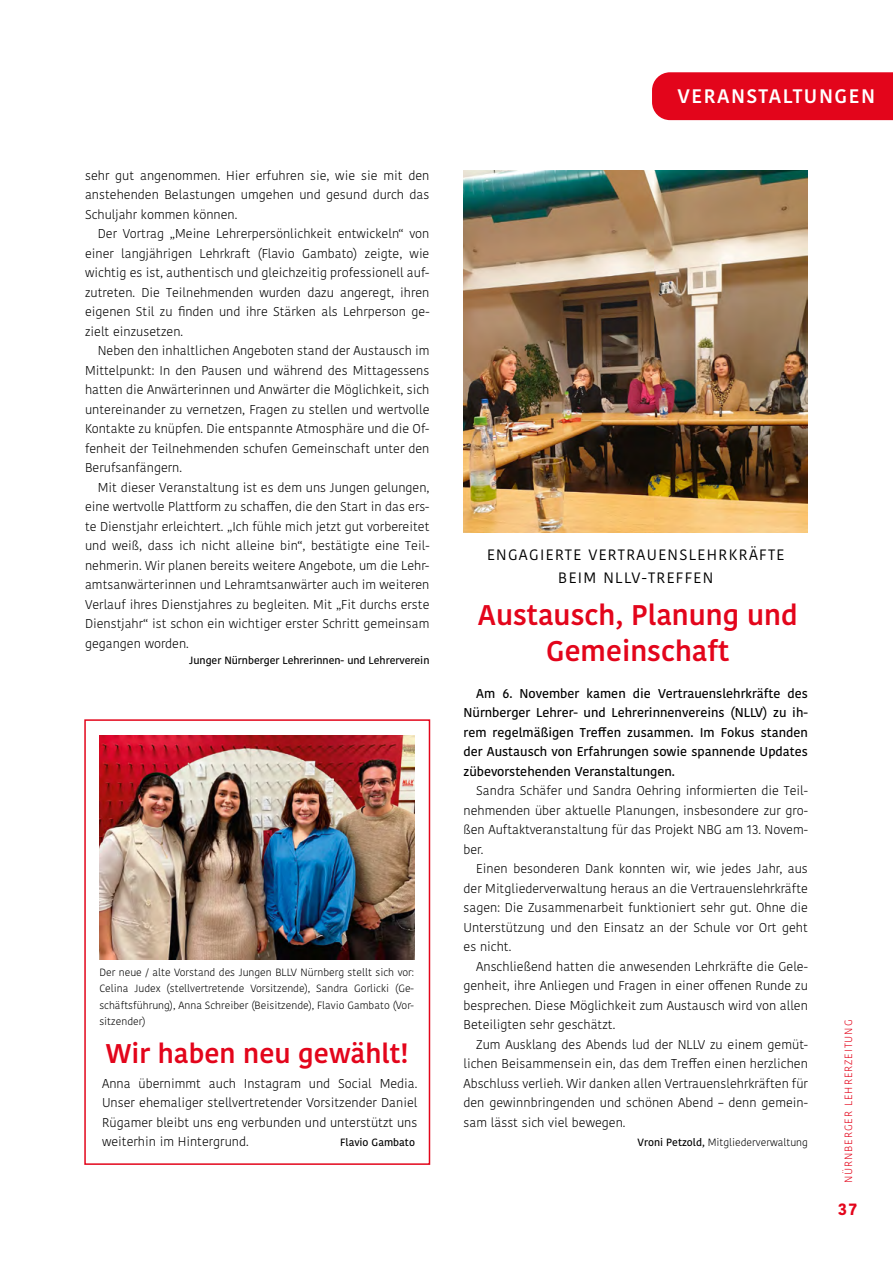
<style>
.page{position:relative;width:893px;height:1263px;background:#fff}
.page>*{position:absolute;margin:0;border:0;box-sizing:border-box;transform-origin:0 0}
.t1{font:600 28.35px/36px "Kohinoor Devanagari";color:#e3051b;text-align:center}
.t2{font:600 27px "Kohinoor Devanagari";color:#e3051b}
.t3{font:600 19.5px "Kohinoor Devanagari";letter-spacing:.08em;color:#fff}
.t4{font:700 16.5px "Kohinoor Devanagari";color:#e3051b}
.t5{font:15px/22.5px "Kohinoor Devanagari";letter-spacing:.09em;color:#000;text-align:center}
.t6{font:300 12.75px/19.5px "Kohinoor Devanagari";color:#000;text-align:justify}
.t7{font:500 12.75px/19.5px "Kohinoor Devanagari";color:#000;text-align:justify}
.t8{font:300 10.5px/16.5px "Kohinoor Devanagari";color:#000;text-align:justify}
.t9{font:500 10.5px "Kohinoor Devanagari";color:#000}
.t10{font:300 10.5px "Kohinoor Devanagari";letter-spacing:.09em;color:#e3051b}
.s1{font-weight:500}
</style>
<div class="page">
<div style="left:652px;top:72px;width:241px;height:48px;background:#e3051b"></div>
<img style="left:463px;top:170px;width:344px;height:362px">
<img style="left:99px;top:735px;width:315px;height:224px">
<div style="left:84px;top:719px;width:346px;height:446px;border:2px solid #e3051b"></div>
<p class="t6" style="left:85px;top:165px;width:346px">sehr gut angenommen. Hier erfuhren sie, wie sie mit den anstehenden Belastungen umgehen und gesund durch das Schuljahr kommen können.</p>
<p class="t6" style="left:85px;top:224px;width:346px;text-indent:13px">Der Vortrag „Meine Lehrerpersönlichkeit entwickeln“ von einer langjährigen Lehrkraft (Flavio Gambato) zeigte, wie wichtig es ist, authentisch und gleichzeitig professionell auf&shy;zutreten. Die Teilnehmenden wurden dazu angeregt, ihren eigenen Stil zu finden und ihre Stärken als Lehrperson ge&shy;zielt einzusetzen.</p>
<p class="t6" style="left:85px;top:341px;width:346px;text-indent:13px">Neben den inhaltlichen Angeboten stand der Austausch im Mittelpunkt: In den Pausen und während des Mittagessens hatten die Anwärterinnen und Anwärter die Möglichkeit, sich untereinander zu vernetzen, Fragen zu stellen und wertvolle Kontakte zu knüpfen. Die entspannte Atmosphäre und die Of&shy;fenheit der Teilnehmenden schufen Gemeinschaft unter den Berufsanfängern.</p>
<p class="t6" style="left:85px;top:477px;width:346px;text-indent:13px">Mit dieser Veranstaltung ist es dem uns Jungen gelungen, eine wertvolle Plattform zu schaffen, die den Start in das ers&shy;te Dienstjahr erleichtert. „Ich fühle mich jetzt gut vorbereitet und weiß, dass ich nicht alleine bin“, bestätigte eine Teil&shy;nehmerin. Wir planen bereits weitere Angebote, um die Lehr&shy;amtsanwärterinnen und Lehramtsanwärter auch im weiteren Verlauf ihres Dienstjahres zu begleiten. Mit „Fit durchs erste Dienstjahr“ ist schon ein wichtiger erster Schritt gemeinsam gegangen worden.</p>
<p class="t9" style="left:189px;top:654px;width:242px">Junger Nürnberger Lehrerinnen- und Lehrerverein</p>
<p class="t8" style="left:99px;top:964px;width:316px">Der neue / alte Vorstand des Jungen BLLV Nürnberg stellt sich vor:<br>Celina Judex (stellvertretende Vorsitzende), Sandra Gorlicki (Ge&shy;schäftsführung), Anna Schreiber (Beisitzende), Flavio Gambato (Vor&shy;sitzender)</p>
<h2 class="t2" style="left:106px;top:1038px;width:304px">Wir haben neu gewählt!</h2>
<p class="t6" style="left:102px;top:1073px;width:317px">Anna übernimmt auch Instagram und Social Media.<br>Unser ehemaliger stellvertretender Vorsitzender Daniel Rügamer bleibt uns eng verbunden und unterstützt uns weiterhin im Hintergrund.</p>
<p class="t9" style="left:340px;top:1136px;width:76px">Flavio Gambato</p>
<h3 class="t3" style="left:677px;top:85px;width:199px">VERANSTALTUNGEN</h3>
<p class="t5" style="left:487px;top:544px;width:299px">ENGAGIERTE VERTRAUENSLEHRKRÄFTE<br>BEIM NLLV-TREFFEN</p>
<h1 class="t1" style="left:478px;top:597px;width:321px">Austausch, Planung und<br>Gemeinschaft</h1>
<p class="t7" style="left:463px;top:683px;width:346px;text-indent:13px">Am 6. November kamen die Vertrauenslehrkräfte des Nürnberger Lehrer- und Lehrerinnenvereins (NLLV) zu ih&shy;rem regelmäßigen Treffen zusammen. Im Fokus standen der Austausch von Erfahrungen sowie spannende Updates zübevorstehenden Veranstaltungen.</p>
<p class="t6" style="left:463px;top:781px;width:346px;text-indent:13px">Sandra Schäfer und Sandra Oehring informierten die Teil&shy;nehmenden über aktuelle Planungen, insbesondere zur gro&shy;ßen Auftaktveranstaltung für das Projekt NBG am 13. Novem&shy;ber.</p>
<p class="t6" style="left:463px;top:859px;width:346px;text-indent:13px">Einen besonderen Dank konnten wir, wie jedes Jahr, aus der Mitgliederverwaltung heraus an die Vertrauenslehrkräfte sagen: Die Zusammenarbeit funktioniert sehr gut. Ohne die Unterstützung und den Einsatz an der Schule vor Ort geht es nicht.</p>
<p class="t6" style="left:463px;top:956px;width:346px;text-indent:13px">Anschließend hatten die anwesenden Lehrkräfte die Gele&shy;genheit, ihre Anliegen und Fragen in einer offenen Runde zu besprechen. Diese Möglichkeit zum Austausch wird von allen Beteiligten sehr geschätzt.</p>
<p class="t6" style="left:463px;top:1034px;width:346px;text-indent:13px">Zum Ausklang des Abends lud der NLLV zu einem gemüt&shy;lichen Beisammensein ein, das dem Treffen einen herzlichen Abschluss verlieh. Wir danken allen Vertrauenslehrkräften für den gewinnbringenden und schönen Abend – denn gemein&shy;sam lässt sich viel bewegen.</p>
<p class="t8" style="left:638px;top:1134px;width:172px"><span class="s1">Vroni Petzold,</span> Mitgliederverwaltung</p>
<p class="t10" style="left:842px;top:1183px;width:165px;rotate:-90deg">NÜRNBERGER LEHRERZEITUNG</p>
<p class="t4" style="left:838px;top:1194px;width:20px">37</p>
</div>
